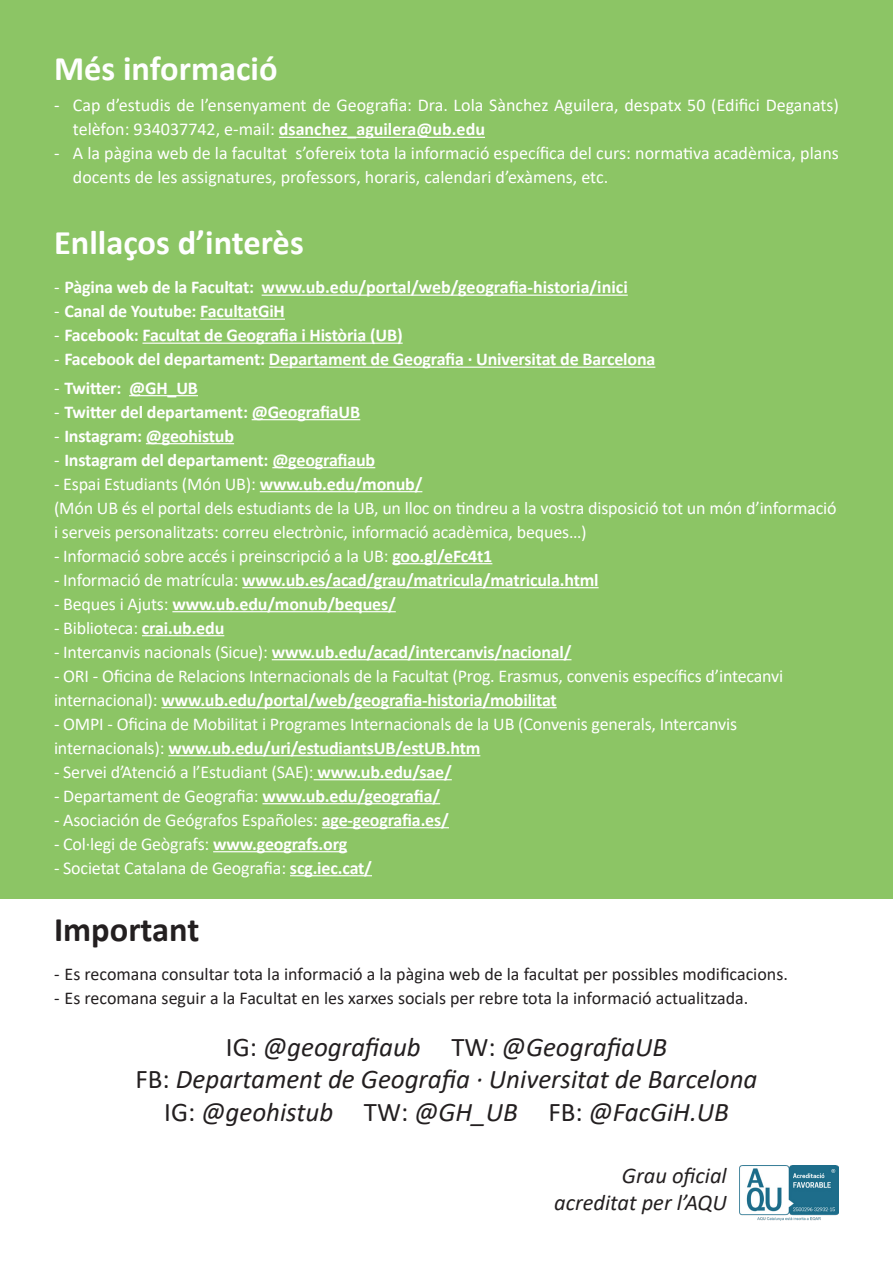
<style>
.page{position:relative;width:893px;height:1263px;background:#fff}
.page>*{position:absolute;margin:0;border:0;box-sizing:border-box;transform-origin:0 0}
.Normal__Web{font:700 34.5px "Calibri";color:#fff}
.t1{font:700 34.5px "Calibri";color:#231f20}
.t2{font:italic 27px "Calibri";color:#231f20}
.t3{font:italic 22.5px "Calibri";color:#231f20}
.t4{font:18px/24px "Calibri";letter-spacing:-.01em;color:#fff}
.t5{font:700 18px "Calibri";letter-spacing:-.01em;color:#fff}
.t6{font:18px "Calibri";color:#231f20}
.s1{font-weight:700}
.s2{font-weight:400}
.s3{font-style:normal}
</style>
<div class="page">
<div style="left:0;top:0;width:893px;height:898px;background:#8cc565"></div>
<hr style="left:279px;top:137px;width:206px;height:1px;background:#fff">
<hr style="left:262px;top:295px;width:366px;height:1px;background:#fff">
<hr style="left:200px;top:319px;width:85px;height:1px;background:#fff">
<hr style="left:142px;top:343px;width:261px;height:1px;background:#fff">
<hr style="left:269px;top:367px;width:386px;height:1px;background:#fff">
<hr style="left:129px;top:395px;width:69px;height:1px;background:#fff">
<hr style="left:252px;top:419px;width:108px;height:1px;background:#fff">
<hr style="left:146px;top:443px;width:88px;height:1px;background:#fff">
<hr style="left:272px;top:467px;width:103px;height:1px;background:#fff">
<hr style="left:260px;top:491px;width:162px;height:1px;background:#fff">
<hr style="left:392px;top:563px;width:100px;height:1px;background:#fff">
<hr style="left:242px;top:587px;width:357px;height:1px;background:#fff">
<hr style="left:172px;top:611px;width:224px;height:1px;background:#fff">
<hr style="left:142px;top:635px;width:82px;height:1px;background:#fff">
<hr style="left:272px;top:659px;width:299px;height:1px;background:#fff">
<hr style="left:161px;top:707px;width:396px;height:1px;background:#fff">
<hr style="left:168px;top:755px;width:312px;height:1px;background:#fff">
<hr style="left:314px;top:779px;width:138px;height:1px;background:#fff">
<hr style="left:262px;top:803px;width:178px;height:1px;background:#fff">
<hr style="left:322px;top:827px;width:127px;height:1px;background:#fff">
<hr style="left:213px;top:851px;width:134px;height:1px;background:#fff">
<hr style="left:290px;top:875px;width:82px;height:1px;background:#fff">
<img style="left:740px;top:1165px;width:99px;height:56px">
<p class="Normal__Web" style="left:54px;top:44px;width:225px">Més informació</p>
<p class="t4" style="left:73px;top:93px;width:768px;text-indent:-19px">- Cap d’estudis de l’ensenyament de Geografia: Dra. Lola Sànchez Aguilera, despatx 50 (Edifici Deganats) telèfon: 934037742, e-mail: <span class="s1">dsanchez_aguilera@ub.edu</span></p>
<p class="t4" style="left:73px;top:141px;width:767px;text-indent:-19px">- A la pàgina web de la facultat s’ofereix tota la informació específica del curs: normativa acadèmica, plans docents de les assignatures, professors, horaris, calendari d’exàmens, etc.</p>
<p class="Normal__Web" style="left:54px;top:218px;width:251px">Enllaços d’interès</p>
<p class="t5" style="left:54px;top:274px;width:575px"><span class="s2">-</span> Pàgina web de la Facultat: www.ub.edu/portal/web/geografia-historia/inici</p>
<p class="t5" style="left:54px;top:298px;width:232px"><span class="s2">-</span> Canal de Youtube: FacultatGiH</p>
<p class="t5" style="left:54px;top:322px;width:350px"><span class="s2">-</span> Facebook: Facultat de Geografia i Història (UB)</p>
<p class="t5" style="left:54px;top:346px;width:603px"><span class="s2">-</span> Facebook del departament: Departament de Geografia · Universitat de Barcelona</p>
<p class="t5" style="left:54px;top:375px;width:146px"><span class="s2">-</span> Twitter: @GH_UB</p>
<p class="t5" style="left:54px;top:399px;width:308px"><span class="s2">-</span> Twitter del departament: @GeografiaUB</p>
<p class="t5" style="left:54px;top:423px;width:182px"><span class="s2">-</span> Instagram: @geohistub</p>
<p class="t5" style="left:54px;top:447px;width:323px"><span class="s2">-</span> Instagram del departament: @geografiaub</p>
<p class="t4" style="left:54px;top:471px;width:370px">- Espai Estudiants (Món UB): <span class="s1">www.ub.edu/monub/</span></p>
<p class="t4" style="left:54px;top:495px;width:784px">(Món UB és el portal dels estudiants de la UB, un lloc on tindreu a la vostra disposició tot un món d’informació i serveis personalitzats: correu electrònic, informació acadèmica, beques…)</p>
<p class="t4" style="left:54px;top:543px;width:440px">- Informació sobre accés i preinscripció a la UB: <span class="s1">goo.gl/eFc4t1</span></p>
<p class="t5" style="left:54px;top:567px;width:546px"><span class="s2">- Informació de matrícula:</span> www.ub.es/acad/grau/matricula/matricula.html</p>
<p class="t5" style="left:54px;top:591px;width:343px"><span class="s2">- Beques i Ajuts:</span> www.ub.edu/monub/beques/</p>
<p class="t4" style="left:54px;top:615px;width:172px">- Biblioteca: <span class="s1">crai.ub.edu</span></p>
<p class="t5" style="left:54px;top:639px;width:519px"><span class="s2">- Intercanvis nacionals (Sicue):</span> www.ub.edu/acad/intercanvis/nacional/</p>
<p class="t4" style="left:54px;top:663px;width:731px">- ORI - Oficina de Relacions Internacionals de la Facultat (Prog. Erasmus, convenis específics d’intecanvi internacional): <span class="s1">www.ub.edu/portal/web/geografia-historia/mobilitat</span></p>
<p class="t4" style="left:54px;top:711px;width:685px">- OMPI - Oficina de Mobilitat i Programes Internacionals de la UB (Convenis generals, Intercanvis internacionals): <span class="s1">www.ub.edu/uri/estudiantsUB/estUB.htm</span></p>
<p class="t4" style="left:54px;top:759px;width:399px">- Servei d’Atenció a l’Estudiant (SAE): <span class="s1">www.ub.edu/sae/</span></p>
<p class="t4" style="left:54px;top:783px;width:388px">- Departament de Geografia: <span class="s1">www.ub.edu/geografia/</span></p>
<p class="t4" style="left:54px;top:807px;width:396px">- Asociación de Geógrafos Españoles: <span class="s1">age-geografia.es/</span></p>
<p class="t4" style="left:54px;top:831px;width:295px">- Col·legi de Geògrafs: <span class="s1">www.geografs.org</span></p>
<p class="t4" style="left:54px;top:855px;width:319px">- Societat Catalana de Geografia: <span class="s1">scg.iec.cat/</span></p>
<p class="t1" style="left:54px;top:905px;width:147px">Important</p>
<p class="t6" style="left:54px;top:961px;width:735px">- Es recomana consultar tota la informació a la pàgina web de la facultat per possibles modificacions.</p>
<p class="t6" style="left:54px;top:985px;width:696px">- Es recomana seguir a la Facultat en les xarxes socials per rebre tota la informació actualitzada.</p>
<p class="t2" style="left:226px;top:1028px;width:443px"><span class="s3">IG:</span> @geografiaub <span class="s3">TW:</span> @GeografiaUB</p>
<p class="t2" style="left:136px;top:1060px;width:623px"><span class="s3">FB:</span> Departament de Geografia · Universitat de Barcelona</p>
<p class="t2" style="left:164px;top:1093px;width:566px"><span class="s3">IG:</span> @geohistub <span class="s3">TW:</span> @GH_UB <span class="s3">FB:</span> @FacGiH.UB</p>
<p class="t3" style="left:622px;top:1160px;width:106px">Grau oficial</p>
<p class="t3" style="left:554px;top:1187px;width:174px">acreditat per l’AQU</p>
</div>
